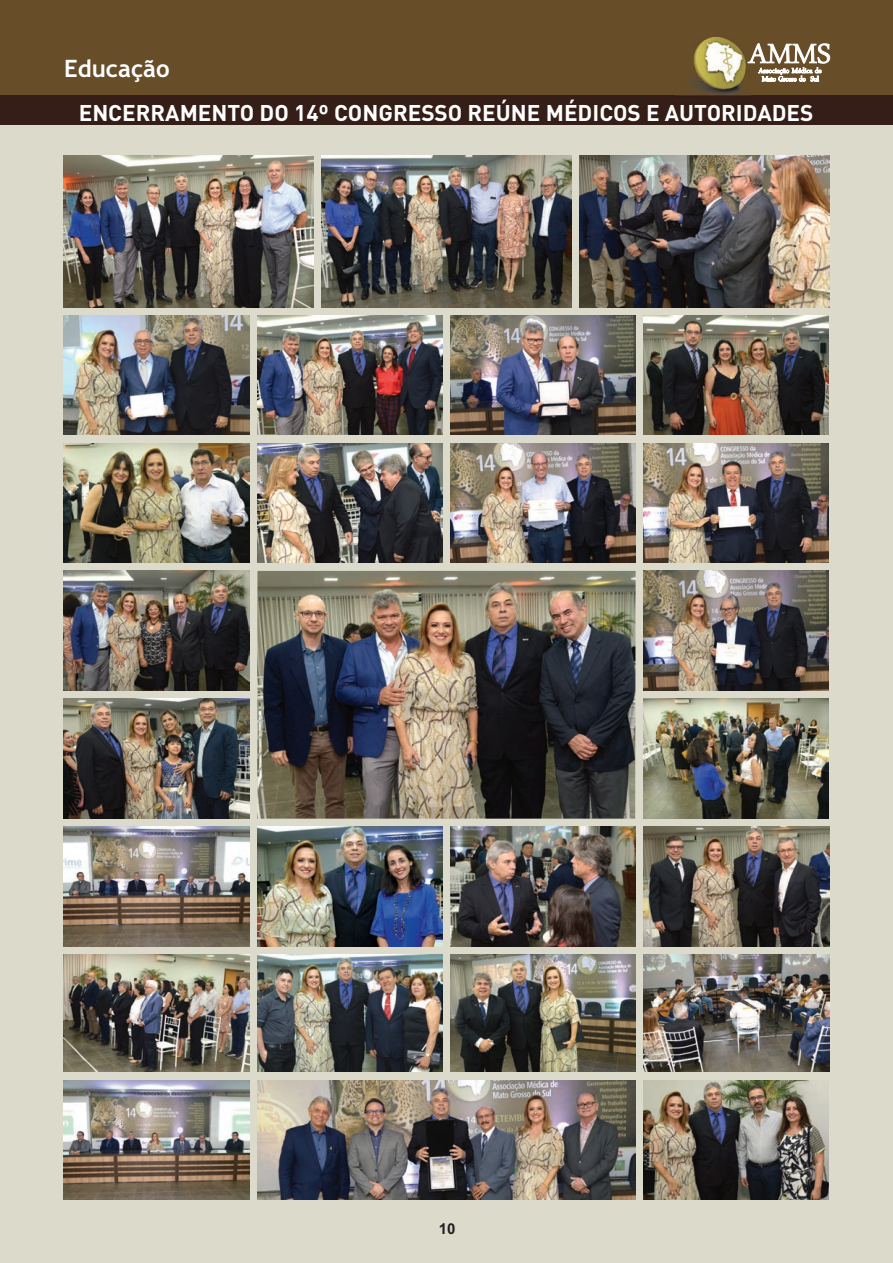
<style>
.page{position:relative;width:893px;height:1263px;background:#dcdbcb}
.page>*{position:absolute;margin:0;border:0;box-sizing:border-box;transform-origin:0 0}
.t1{font:700 24px "Trebuchet MS";color:#fff}
.t2{font:700 22.5px "DIN Pro";color:#fff}
.t3{font:700 15px "Arial";color:#231f20}
</style>
<div class="page">
<div style="left:0;top:95px;width:893px;height:30px;background:#341e17"></div>
<div style="left:0;top:0;width:893px;height:95px;background:#674d28"></div>
<img style="left:675px;top:37px;width:73px;height:59px">
<svg style="left:748px;top:43px;width:82px;height:53px"></svg>
<img style="left:321px;top:155px;width:251px;height:152px">
<img style="left:64px;top:155px;width:249px;height:152px">
<img style="left:579px;top:155px;width:250px;height:152px">
<img style="left:257px;top:571px;width:379px;height:248px">
<img style="left:64px;top:571px;width:185px;height:120px">
<img style="left:643px;top:571px;width:186px;height:120px">
<img style="left:64px;top:315px;width:185px;height:120px">
<img style="left:257px;top:315px;width:185px;height:120px">
<img style="left:450px;top:315px;width:186px;height:120px">
<img style="left:643px;top:315px;width:186px;height:120px">
<img style="left:64px;top:443px;width:185px;height:120px">
<img style="left:450px;top:443px;width:186px;height:119px">
<img style="left:257px;top:443px;width:185px;height:120px">
<img style="left:643px;top:443px;width:186px;height:119px">
<img style="left:450px;top:827px;width:186px;height:119px">
<img style="left:644px;top:827px;width:185px;height:119px">
<img style="left:64px;top:827px;width:185px;height:119px">
<img style="left:257px;top:827px;width:185px;height:119px">
<img style="left:64px;top:699px;width:185px;height:120px">
<img style="left:643px;top:699px;width:186px;height:120px">
<img style="left:64px;top:1080px;width:185px;height:120px">
<img style="left:257px;top:1080px;width:379px;height:120px">
<img style="left:643px;top:1080px;width:186px;height:120px">
<img style="left:257px;top:955px;width:185px;height:117px">
<img style="left:450px;top:955px;width:186px;height:117px">
<img style="left:64px;top:955px;width:185px;height:117px">
<img style="left:644px;top:955px;width:185px;height:117px">
<p class="t1" style="left:64px;top:59px;width:107px">Educação</p>
<p class="t2" style="left:79px;top:104px;width:736px">ENCERRAMENTO DO 14º CONGRESSO REÚNE MÉDICOS E AUTORIDADES</p>
<p class="t3" style="left:439px;top:1223px;width:18px">10</p>
</div>
